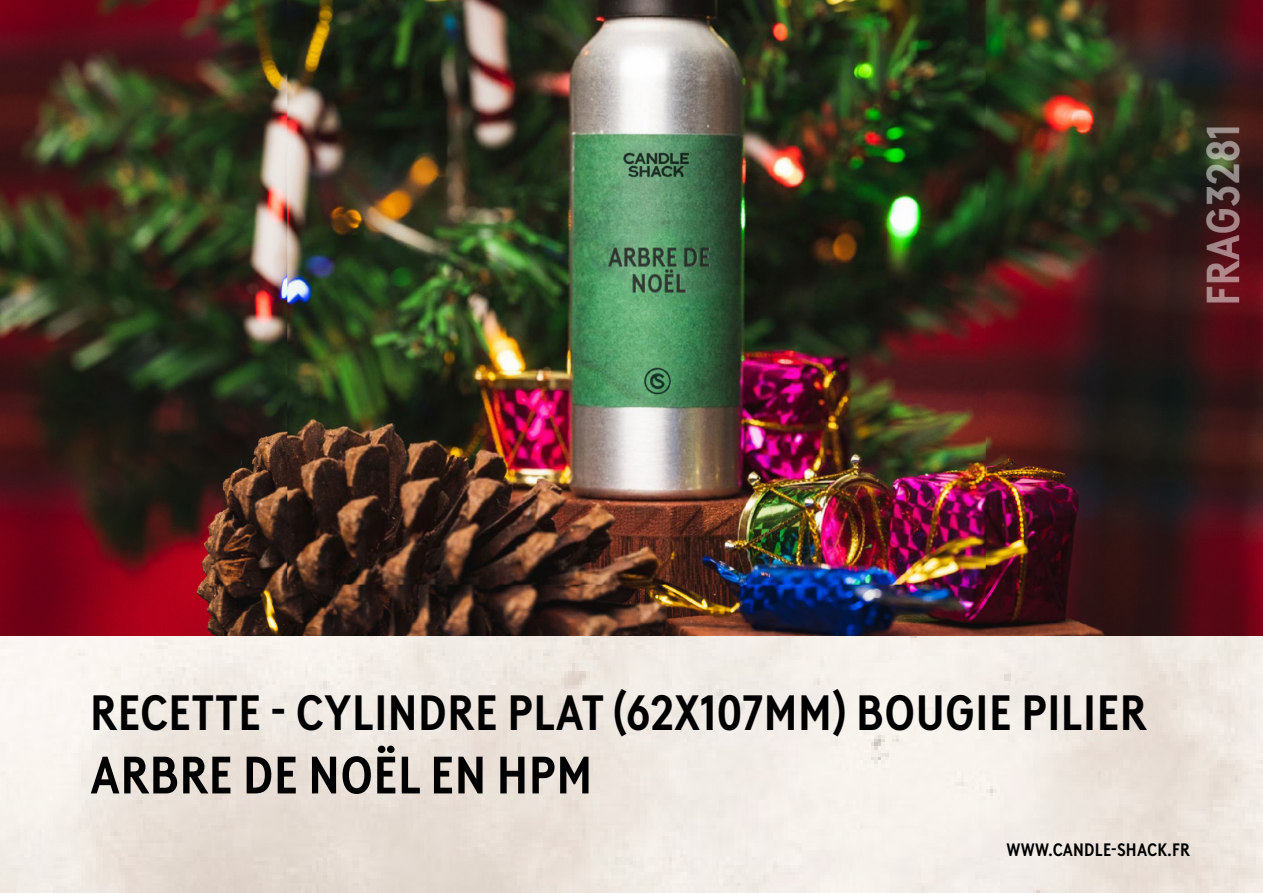
<style>
.page{position:relative;width:1263px;height:893px;background:#fff}
.page>*{position:absolute;margin:0;border:0;box-sizing:border-box;transform-origin:0 0}
.t1{font:700 52.5px "Brown Cond LL";letter-spacing:.01em;color:#000}
.t2{font:700 49.5px "Brown Cond LL";letter-spacing:.01em;color:#000}
.t3{font:700 18px "Brown Cond LL";letter-spacing:.01em;color:#000}
</style>
<div class="page">
<img style="left:0;top:0;width:1263px;height:636px">
<p class="t2" style="left:90px;top:675px;width:1058px">RECETTE - CYLINDRE PLAT (62X107MM) BOUGIE PILIER</p>
<p class="t1" style="left:90px;top:734px;width:503px">ARBRE DE NOËL EN HPM</p>
<p class="t3" style="left:1007px;top:836px;width:185px">WWW.CANDLE-SHACK.FR</p>
</div>
